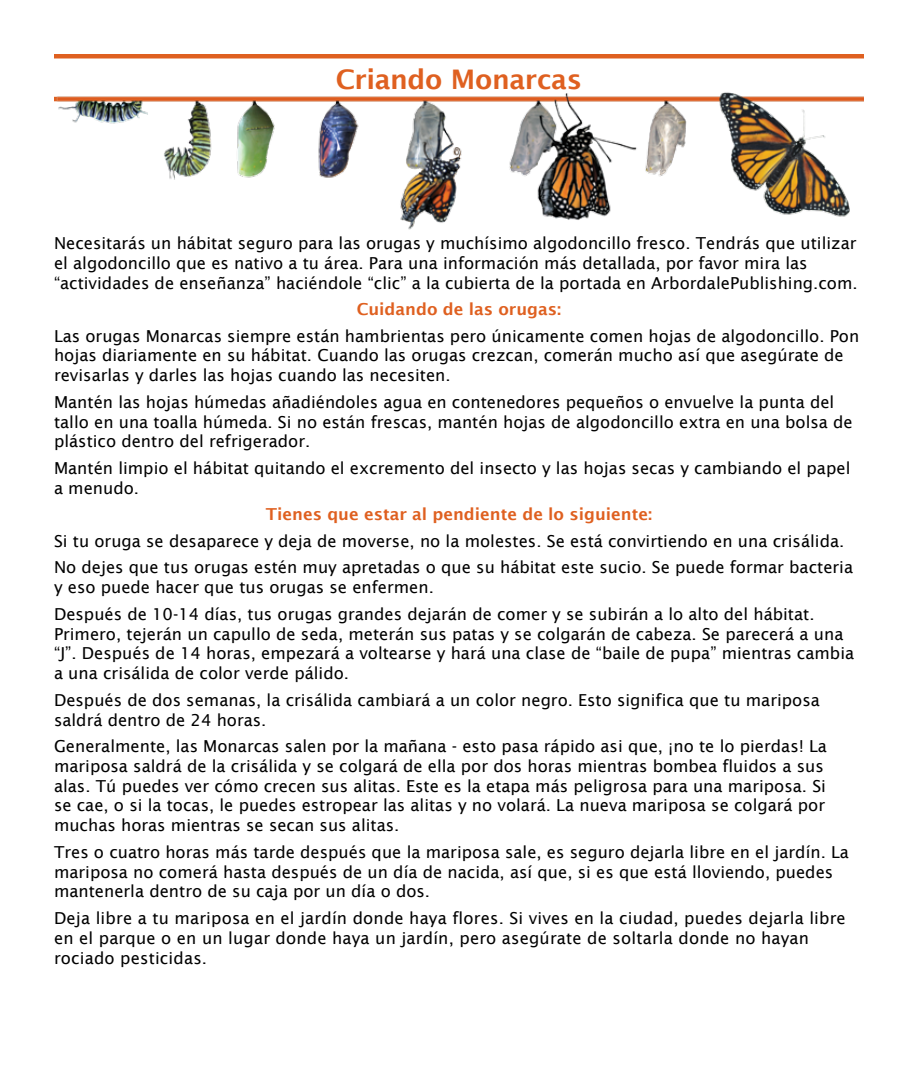
<style>
.page{position:relative;width:918px;height:1080px;background:#fff}
.page>*{position:absolute;margin:0;border:0;box-sizing:border-box;transform-origin:0 0}
.t1{font:600 27px "Lucida Sans";letter-spacing:-.015em;color:#df6020}
.t2{font:16.5px/19.8px "Lucida Sans";color:#000}
.t3{font:600 16.5px "Lucida Sans";color:#df6020}
</style>
<div class="page">
<img style="left:54px;top:92px;width:810px;height:138px">
<hr style="left:54px;top:54px;width:810px;height:4px;background:#df6020">
<h1 class="t1" style="left:336px;top:63px;width:247px">Criando Monarcas</h1>
<p class="t2" style="left:54px;top:233px;width:805px">Necesitarás un hábitat seguro para las orugas y muchísimo algodoncillo fresco. Tendrás que utilizar el algodoncillo que es nativo a tu área. Para una información más detallada, por favor mira las “actividades de enseñanza” haciéndole “clic” a la cubierta de la portada en ArbordalePublishing.com.</p>
<p class="t3" style="left:357px;top:300px;width:206px">Cuidando de las orugas:</p>
<p class="t2" style="left:54px;top:326px;width:807px">Las orugas Monarcas siempre están hambrientas pero únicamente comen hojas de algodoncillo. Pon hojas diariamente en su hábitat. Cuando las orugas crezcan, comerán mucho así que asegúrate de revisarlas y darles las hojas cuando las necesiten.</p>
<p class="t2" style="left:54px;top:392px;width:800px">Mantén las hojas húmedas añadiéndoles agua en contenedores pequeños o envuelve la punta del tallo en una toalla húmeda. Si no están frescas, mantén hojas de algodoncillo extra en una bolsa de plástico dentro del refrigerador.</p>
<p class="t2" style="left:54px;top:458px;width:798px">Mantén limpio el hábitat quitando el excremento del insecto y las hojas secas y cambiando el papel a menudo.</p>
<p class="t3" style="left:266px;top:505px;width:388px">Tienes que estar al pendiente de lo siguiente:</p>
<p class="t2" style="left:54px;top:528px;width:801px;line-height:26.5px">Si tu oruga se desaparece y deja de moverse, no la molestes. Se está convirtiendo en una crisálida.<br>No dejes que tus orugas estén muy apretadas o que su hábitat este sucio. Se puede formar bacteria</p>
<p class="t2" style="left:54px;top:574px;width:762px;line-height:26.5px">y eso puede hacer que tus orugas se enfermen.<br>Después de 10-14 días, tus orugas grandes dejarán de comer y se subirán a lo alto del hábitat.</p>
<p class="t2" style="left:54px;top:624px;width:802px">Primero, tejerán un capullo de seda, meterán sus patas y se colgarán de cabeza. Se parecerá a una “J”. Después de 14 horas, empezará a voltearse y hará una clase de “baile de pupa” mientras cambia a una crisálida de color verde pálido.</p>
<p class="t2" style="left:54px;top:690px;width:767px">Después de dos semanas, la crisálida cambiará a un color negro. Esto significa que tu mariposa saldrá dentro de 24 horas.</p>
<p class="t2" style="left:54px;top:736px;width:775px">Generalmente, las Monarcas salen por la mañana - esto pasa rápido asi que, ¡no te lo pierdas! La mariposa saldrá de la crisálida y se colgará de ella por dos horas mientras bombea fluidos a sus alas. Tú puedes ver cómo crecen sus alitas. Este es la etapa más peligrosa para una mariposa. Si se cae, o si la tocas, le puedes estropear las alitas y no volará. La nueva mariposa se colgará por muchas horas mientras se secan sus alitas.</p>
<p class="t2" style="left:54px;top:842px;width:797px">Tres o cuatro horas más tarde después que la mariposa sale, es seguro dejarla libre en el jardín. La mariposa no comerá hasta después de un día de nacida, así que, si es que está lloviendo, puedes mantenerla dentro de su caja por un día o dos.</p>
<p class="t2" style="left:54px;top:908px;width:793px">Deja libre a tu mariposa en el jardín donde haya flores. Si vives en la ciudad, puedes dejarla libre en el parque o en un lugar donde haya un jardín, pero asegúrate de soltarla donde no hayan rociado pesticidas.</p>
</div>
